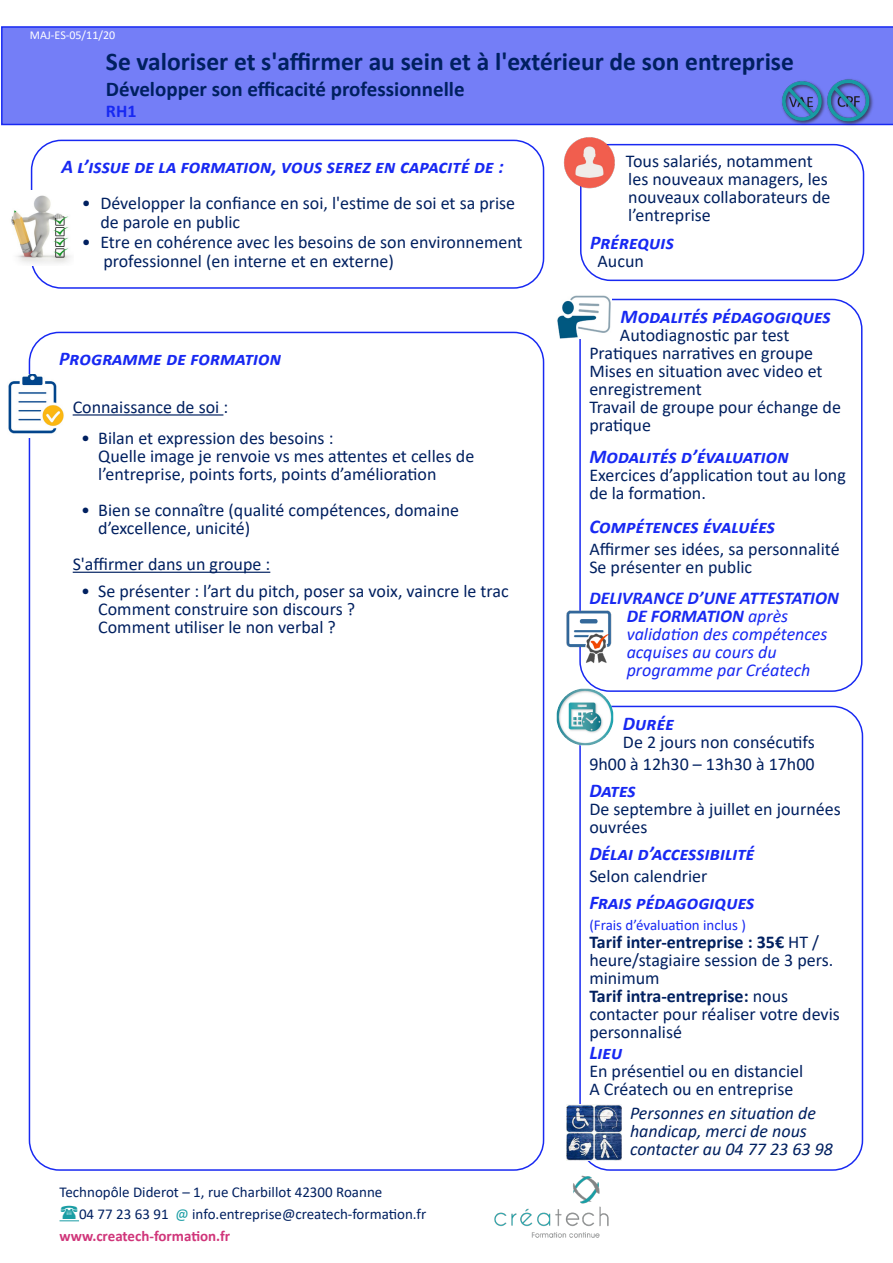
<style>
.page{position:relative;width:893px;height:1263px;background:#fff}
.page>*{position:absolute;margin:0;border:0;box-sizing:border-box;transform-origin:0 0}
.TITRE_FICHE{font:700 25.5px "Calibri";color:#002060}
.SOUS-TITRE_FICHE{font:700 21px "Calibri";color:#002060}
.Titre_des_blocs_vert{font:italic 700 19.5px "Calibri";color:#1829f2}
.CODE_CERTIFICATION{font:italic 700 19.5px "Calibri";color:#1829f2}
.Corps_des_blocs{font:italic 700 19.5px "Calibri";color:#1829f2}
.Corps_des_blocs-2{font:18px/18px "Calibri";color:#002060}
.Titre_des_blocs_vert-2{font:18px/18px "Calibri";color:#002060}
.Corps_des_blocs-3{font:italic 18px/18px "Calibri";color:#1829f2}
.Corps_des_blocs-4{font:italic 18px/18px "Calibri";color:#002060}
.Corps_des_blocs-5{font:italic 700 18px "Calibri";color:#1829f2}
.SOUS-TITRE_FICHE-2{font:700 18px "Calibri";color:#1829f2}
.Sous-titre_des_blocs{font:15px "Calibri";color:#002060}
.Titre_des_blocs_vert-3{font:15px "Calibri";color:#1829f2}
.Sous-titre_des_blocs-2{font:700 15px "Calibri";color:#d0357a}
.MISE_A_JOUR{font:12px "Calibri";color:#fff}
.s1{color:#1a9da4}
.s2{font-weight:700}
</style>
<div class="page">
<div style="left:1px;top:26px;width:892px;height:100px;background:#747ef7"></div>
<div style="left:31px;top:140px;width:513px;height:149px;border:2px solid #1829f2;border-radius:30px"></div>
<div style="left:580px;top:144px;width:284px;height:137px;border:2px solid #1829f2;border-radius:30px"></div>
<div style="left:579px;top:299px;width:283px;height:393px;border:2px solid #1829f2;border-radius:30px"></div>
<hr style="left:73px;top:414px;width:150px;height:2px;background:#002060">
<hr style="left:73px;top:572px;width:197px;height:1px;background:#002060">
<div style="left:579px;top:706px;width:284px;height:465px;border:2px solid #1829f2;border-radius:30px"></div>
<img style="left:779px;top:78px;width:45px;height:47px">
<img style="left:11px;top:191px;width:60px;height:74px">
<img style="left:563px;top:137px;width:54px;height:53px">
<img style="left:557px;top:295px;width:54px;height:43px">
<img style="left:566px;top:609px;width:46px;height:56px">
<img style="left:556px;top:688px;width:58px;height:59px">
<img style="left:566px;top:1105px;width:55px;height:55px">
<img style="left:8px;top:374px;width:56px;height:60px">
<img style="left:482px;top:1164px;width:140px;height:74px">
<img style="left:824px;top:77px;width:51px;height:49px">
<svg style="left:60px;top:1220px;width:19px;height:1px"></svg>
<p class="MISE_A_JOUR" style="left:30px;top:27px;width:87px">MAJ-ES-05/11/20</p>
<p class="TITRE_FICHE" style="left:106px;top:44px;width:689px">Se valoriser et s'affirmer au sein et à l'extérieur de son entreprise</p>
<p class="SOUS-TITRE_FICHE" style="left:106px;top:74px;width:360px">Développer son efficacité professionnelle</p>
<p class="SOUS-TITRE_FICHE-2" style="left:106px;top:99px;width:32px">RH1</p>
<p class="CODE_CERTIFICATION" style="left:61px;top:153px;width:444px">A l’issue de la formation, vous serez en capacité de :</p>
<p class="Corps_des_blocs-2" style="left:100px;top:192px;width:416px;line-height:19.5px;text-indent:-19px">• Développer la confiance en soi, l'estime de soi et sa prise de parole en public</p>
<p class="Corps_des_blocs-2" style="left:103px;top:231px;width:421px;line-height:19.5px;text-indent:-22px">• Etre en cohérence avec les besoins de son environnement professionnel (en interne et en externe)</p>
<p class="Titre_des_blocs_vert" style="left:59px;top:345px;width:224px">Programme de formation</p>
<p class="Titre_des_blocs_vert-2" style="left:73px;top:397px;width:157px">Connaissance de soi :</p>
<p class="Corps_des_blocs-2" style="left:81px;top:429px;width:254px">• Bilan et expression des besoins :</p>
<p class="Corps_des_blocs-2" style="left:98px;top:447px;width:378px">Quelle image je renvoie vs mes attentes et celles de l’entreprise, points forts, points d’amélioration</p>
<p class="Corps_des_blocs-2" style="left:98px;top:501px;width:362px;text-indent:-17px">• Bien se connaître (qualité compétences, domaine d’excellence, unicité)</p>
<p class="Corps_des_blocs-2" style="left:73px;top:555px;width:199px">S'affirmer dans un groupe :</p>
<p class="Corps_des_blocs-2" style="left:98px;top:582px;width:412px;text-indent:-17px">• Se présenter : l’art du pitch, poser sa voix, vaincre le trac<br>Comment construire son discours ?</p>
<p class="Corps_des_blocs-2" style="left:98px;top:618px;width:239px">Comment utiliser le non verbal ?</p>
<p class="Sous-titre_des_blocs" style="left:60px;top:1182px;width:324px">Technopôle Diderot – 1, rue Charbillot 42300 Roanne</p>
<p class="Sous-titre_des_blocs" style="left:79px;top:1204px;width:349px">04 77 23 63 91 <span class="s1">@</span> info.entreprise@createch-formation.fr</p>
<p class="Sous-titre_des_blocs-2" style="left:60px;top:1225px;width:172px">www.createch-formation.fr</p>
<p class="Corps_des_blocs-2" style="left:626px;top:152px;width:206px">Tous salariés, notamment les nouveaux managers, les nouveaux collaborateurs de l’entreprise</p>
<p class="Titre_des_blocs_vert" style="left:590px;top:229px;width:85px">Prérequis</p>
<p class="Corps_des_blocs-2" style="left:597px;top:252px;width:48px">Aucun</p>
<p class="Titre_des_blocs_vert" style="left:620px;top:303px;width:212px">Modalités pédagogiques</p>
<p class="Corps_des_blocs-2" style="left:620px;top:326px;width:171px">Autodiagnostic par test</p>
<p class="Corps_des_blocs-2" style="left:589px;top:344px;width:225px">Pratiques narratives en groupe</p>
<p class="Corps_des_blocs-2" style="left:589px;top:362px;width:235px">Mises en situation avec video et enregistrement</p>
<p class="Corps_des_blocs-2" style="left:589px;top:398px;width:253px">Travail de groupe pour échange de pratique</p>
<p class="Titre_des_blocs_vert" style="left:589px;top:442px;width:201px">Modalités d’évaluation</p>
<p class="Corps_des_blocs-2" style="left:589px;top:465px;width:258px">Exercices d’application tout au long de la formation.</p>
<p class="Titre_des_blocs_vert" style="left:589px;top:513px;width:187px">Compétences évaluées</p>
<p class="Titre_des_blocs_vert-2" style="left:589px;top:540px;width:252px">Affirmer ses idées, sa personnalité<br>Se présenter en public</p>
<p class="Corps_des_blocs-5" style="left:589px;top:586px;width:251px">DELIVRANCE D’UNE ATTESTATION</p>
<p class="Corps_des_blocs-3" style="left:627px;top:607px;width:202px"><span class="s2">DE FORMATION</span> après validation des compétences acquises au cours du programme par Créatech</p>
<p class="Titre_des_blocs_vert" style="left:623px;top:710px;width:53px">Durée</p>
<p class="Corps_des_blocs-2" style="left:623px;top:733px;width:193px">De 2 jours non consécutifs</p>
<p class="Corps_des_blocs-2" style="left:589px;top:754px;width:227px">9h00 à 12h30 – 13h30 à 17h00</p>
<p class="Corps_des_blocs" style="left:589px;top:777px;width:48px">Dates</p>
<p class="Corps_des_blocs-2" style="left:589px;top:799px;width:253px">De septembre à juillet en journées ouvrées</p>
<p class="Corps_des_blocs" style="left:589px;top:840px;width:167px">Délai d’accessibilité</p>
<p class="Titre_des_blocs_vert-2" style="left:589px;top:867px;width:120px">Selon calendrier</p>
<p class="Titre_des_blocs_vert" style="left:589px;top:889px;width:167px">Frais pédagogiques</p>
<p class="Titre_des_blocs_vert-3" style="left:589px;top:914px;width:158px">(Frais d’évaluation inclus )</p>
<p class="Corps_des_blocs-2" style="left:589px;top:932px;width:246px"><span class="s2">Tarif inter-entreprise : 35€</span> HT / heure/stagiaire session de 3 pers. minimum</p>
<p class="Corps_des_blocs-2" style="left:589px;top:986px;width:252px"><span class="s2">Tarif intra-entreprise:</span> nous contacter pour réaliser votre devis personnalisé</p>
<p class="Corps_des_blocs" style="left:589px;top:1039px;width:35px">Lieu</p>
<p class="Corps_des_blocs-2" style="left:589px;top:1061px;width:215px">En présentiel ou en distanciel</p>
<p class="Corps_des_blocs-2" style="left:589px;top:1079px;width:206px">A Créatech ou en entreprise</p>
<p class="Corps_des_blocs-4" style="left:630px;top:1103px;width:204px">Personnes en situation de handicap, merci de nous contacter au 04 77 23 63 98</p>
</div>
